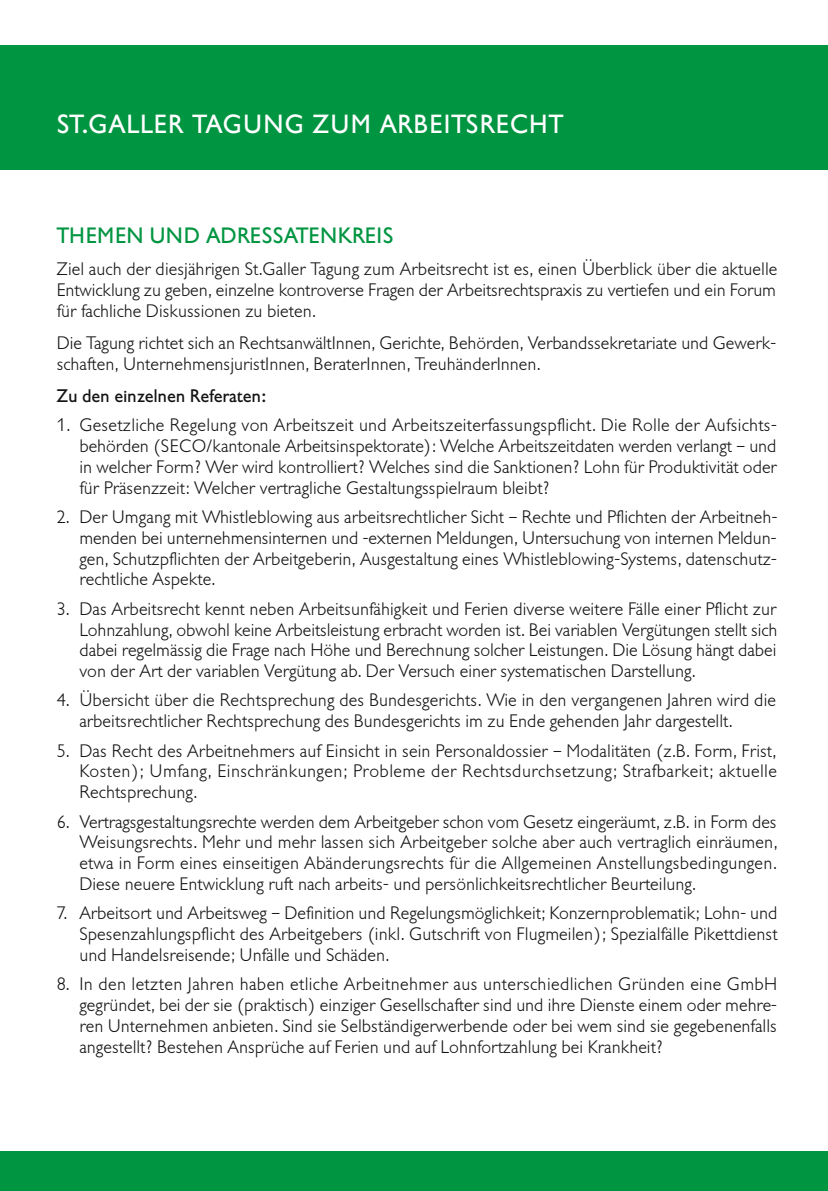
<style>
.page{position:relative;width:828px;height:1191px;background:#fff}
.page>*{position:absolute;margin:0;border:0;box-sizing:border-box;transform-origin:0 0}
.Titelbalken__regular{font:26px "Gill Sans BQ";letter-spacing:.03em;color:#fff}
.Titel__regular__11pt{font:22px "Gill Sans BQ";letter-spacing:.02em;color:#009541}
.Aufzählung__light__9{font:300 18px/20.8px "Gill Sans BQ";color:#131413;text-align:justify}
.Lauftext__light__9pt{font:300 18px/20.8px "Gill Sans BQ";letter-spacing:-.005em;color:#131413;text-align:justify}
.Lauftext__light__9pt-2{font:18px "Gill Sans BQ";color:#131413}
</style>
<div class="page">
<div style="left:0;top:1151px;width:828px;height:40px;background:#009541"></div>
<div style="left:0;top:45px;width:828px;height:125px;background:#009541"></div>
<p class="Titelbalken__regular" style="left:57px;top:109px;width:509px">ST.GALLER TAGUNG ZUM ARBEITSRECHT</p>
<p class="Titel__regular__11pt" style="left:57px;top:223px;width:338px">THEMEN UND ADRESSATENKREIS</p>
<p class="Lauftext__light__9pt" style="left:57px;top:259px;width:722px">Ziel auch der diesjährigen St.Galler Tagung zum Arbeitsrecht ist es, einen Überblick über die aktuelle Entwicklung zu geben, einzelne kontroverse Fragen der Arbeitsrechtspraxis zu vertiefen und ein Forum für fachliche Diskussionen zu bieten.</p>
<p class="Lauftext__light__9pt" style="left:57px;top:333px;width:719px">Die Tagung richtet sich an RechtsanwältInnen, Gerichte, Behörden, Verbandssekretariate und Gewerk&shy;schaften, UnternehmensjuristInnen, BeraterInnen, TreuhänderInnen.</p>
<p class="Lauftext__light__9pt-2" style="left:57px;top:385px;width:211px">Zu den einzelnen Referaten:</p>
<p class="Aufzählung__light__9" style="left:79px;top:415px;width:699px;text-indent:-23px">1. Gesetzliche Regelung von Arbeitszeit und Arbeitszeiterfassungspflicht. Die Rolle der Aufsichts&shy;behörden (SECO/kantonale Arbeitsinspektorate): Welche Arbeitszeitdaten werden verlangt – und in welcher Form? Wer wird kontrolliert? Welches sind die Sanktionen? Lohn für Produktivität oder für Präsenzzeit: Welcher vertragliche Gestaltungsspielraum bleibt?</p>
<p class="Aufzählung__light__9" style="left:79px;top:507px;width:699px;text-indent:-23px">2. Der Umgang mit Whistleblowing aus arbeitsrechtlicher Sicht – Rechte und Pflichten der Arbeitneh&shy;menden bei unternehmensinternen und -externen Meldungen, Untersuchung von internen Meldun&shy;gen, Schutzpflichten der Arbeitgeberin, Ausgestaltung eines Whistleblowing-Systems, datenschutz&shy;rechtliche Aspekte.</p>
<p class="Aufzählung__light__9" style="left:79px;top:598px;width:699px;text-indent:-23px">3. Das Arbeitsrecht kennt neben Arbeitsunfähigkeit und Ferien diverse weitere Fälle einer Pflicht zur Lohnzahlung, obwohl keine Arbeitsleistung erbracht worden ist. Bei variablen Vergütungen stellt sich dabei regelmässig die Frage nach Höhe und Berechnung solcher Leistungen. Die Lösung hängt dabei von der Art der variablen Vergütung ab. Der Versuch einer systematischen Darstellung.</p>
<p class="Aufzählung__light__9" style="left:79px;top:690px;width:698px;text-indent:-23px">4. Übersicht über die Rechtsprechung des Bundesgerichts. Wie in den vergangenen Jahren wird die arbeitsrechtlicher Rechtsprechung des Bundesgerichts im zu Ende gehenden Jahr dargestellt.</p>
<p class="Aufzählung__light__9" style="left:79px;top:740px;width:699px;text-indent:-23px">5. Das Recht des Arbeitnehmers auf Einsicht in sein Personaldossier – Modalitäten (z.B. Form, Frist, Kosten); Umfang, Einschränkungen; Probleme der Rechtsdurchsetzung; Strafbarkeit; aktuelle Rechtsprechung.</p>
<p class="Aufzählung__light__9" style="left:79px;top:811px;width:699px;text-indent:-23px">6. Vertragsgestaltungsrechte werden dem Arbeitgeber schon vom Gesetz eingeräumt, z.B. in Form des Weisungsrechts. Mehr und mehr lassen sich Arbeitgeber solche aber auch vertraglich einräumen, etwa in Form eines einseitigen Abänderungsrechts für die Allgemeinen Anstellungsbedingungen.<br>Diese neuere Entwicklung ruft nach arbeits- und persönlichkeitsrechtlicher Beurteilung.</p>
<p class="Aufzählung__light__9" style="left:79px;top:903px;width:699px;text-indent:-23px">7. Arbeitsort und Arbeitsweg – Definition und Regelungsmöglichkeit; Konzernproblematik; Lohn- und Spesenzahlungspflicht des Arbeitgebers (inkl. Gutschrift von Flugmeilen); Spezialfälle Pikettdienst und Handelsreisende; Unfälle und Schäden.</p>
<p class="Aufzählung__light__9" style="left:79px;top:974px;width:699px;text-indent:-23px">8. In den letzten Jahren haben etliche Arbeitnehmer aus unterschiedlichen Gründen eine GmbH gegründet, bei der sie (praktisch) einziger Gesellschafter sind und ihre Dienste einem oder mehre&shy;ren Unternehmen anbieten. Sind sie Selbständigerwerbende oder bei wem sind sie gegebenenfalls angestellt? Bestehen Ansprüche auf Ferien und auf Lohnfortzahlung bei Krankheit?</p>
</div>
